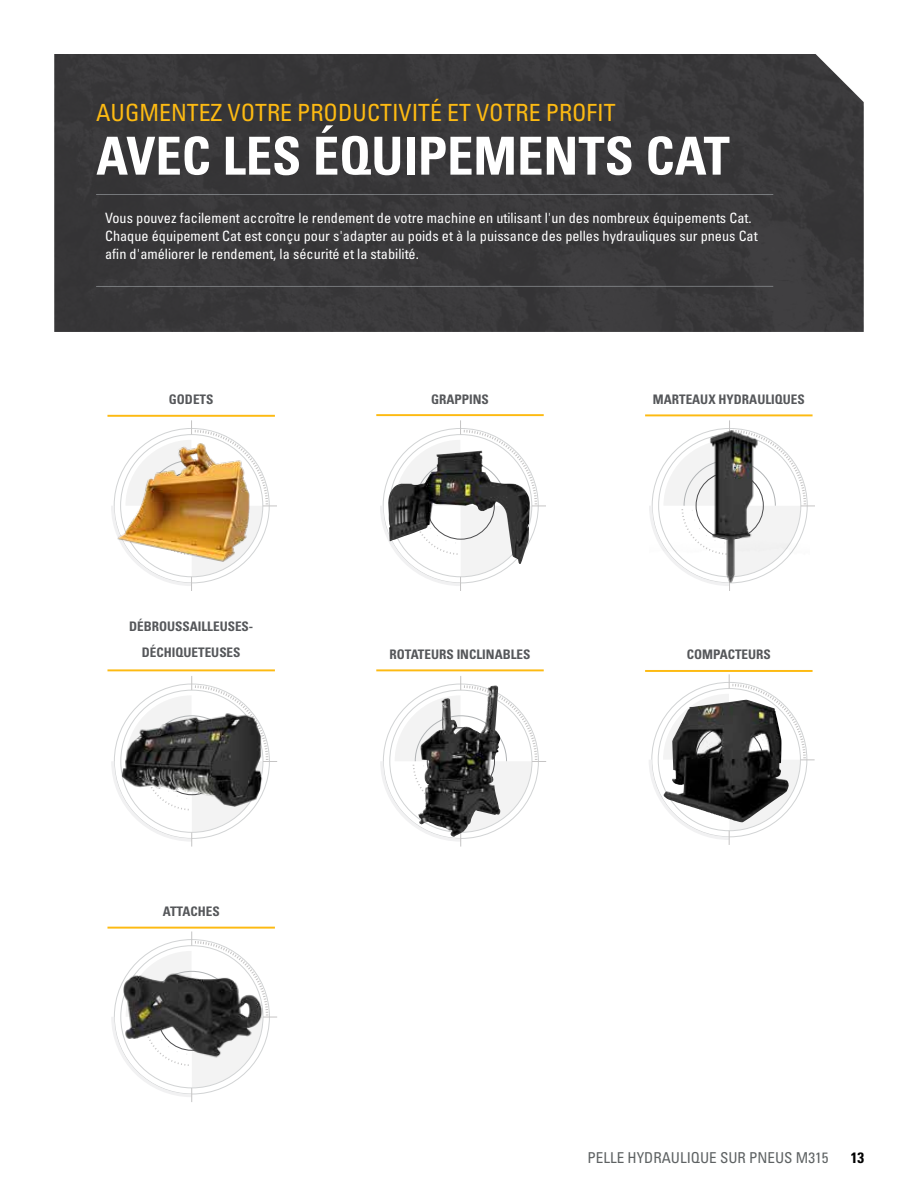
<style>
.page{position:relative;width:918px;height:1188px;background:#fff}
.page>*{position:absolute;margin:0;border:0;box-sizing:border-box;transform-origin:0 0}
.t1{font:52.5px "Univers LTCYR 67 Bold Cond";color:#fff}
.t2{font:condensed 23.7px "Univers LTCYR 57";color:#fdba12}
.t3{font:condensed 15px "Univers LTCYR 57";color:#5e6263}
.t4{font:15px "Univers LTCYR 67 Bold Cond";color:#000}
.t5{font:condensed 14.25px/18px "Univers LTCYR 57";color:#fff}
.t6{font:13.2px/25.8px "Univers LTCYR 67 Bold Cond";color:#55575a;text-align:center}
</style>
<div class="page">
<div style="left:54px;top:54px;width:810px;height:278px;background:#39383a"></div>
<hr style="left:96px;top:194px;width:677px;height:1px;background:#bcc2c6">
<hr style="left:96px;top:286px;width:677px;height:1px;background:#bcc2c6">
<hr style="left:107px;top:415px;width:168px;height:2px;background:#fdba12">
<hr style="left:645px;top:670px;width:168px;height:2px;background:#fdba12">
<hr style="left:376px;top:414px;width:168px;height:2px;background:#fdba12">
<hr style="left:645px;top:414px;width:168px;height:2px;background:#fdba12">
<hr style="left:107px;top:927px;width:168px;height:2px;background:#fdba12">
<hr style="left:107px;top:669px;width:168px;height:2px;background:#fdba12">
<hr style="left:376px;top:669px;width:168px;height:2px;background:#fdba12">
<svg style="left:137px;top:420px;width:140px;height:171px"></svg>
<svg style="left:380px;top:420px;width:166px;height:171px"></svg>
<svg style="left:140px;top:676px;width:137px;height:171px"></svg>
<svg style="left:380px;top:676px;width:166px;height:171px"></svg>
<svg style="left:649px;top:674px;width:166px;height:171px"></svg>
<svg style="left:129px;top:931px;width:148px;height:171px"></svg>
<img style="left:111px;top:441px;width:154px;height:123px">
<img style="left:388px;top:451px;width:143px;height:113px">
<img style="left:650px;top:429px;width:159px;height:154px">
<img style="left:111px;top:692px;width:160px;height:130px">
<img style="left:418px;top:685px;width:83px;height:152px">
<img style="left:663px;top:700px;width:83px;height:115px">
<img style="left:111px;top:967px;width:160px;height:99px">
<h2 class="t2" style="left:96px;top:97px;width:521px">AUGMENTEZ VOTRE PRODUCTIVITÉ ET VOTRE PROFIT</h2>
<h1 class="t1" style="left:96px;top:124px;width:635px">AVEC LES ÉQUIPEMENTS CAT</h1>
<p class="t5" style="left:105px;top:209px;width:654px">Vous pouvez facilement accroître le rendement de votre machine en utilisant l'un des nombreux équipements Cat.<br>Chaque équipement Cat est conçu pour s'adapter au poids et à la puissance des pelles hydrauliques sur pneus Cat afin d'améliorer le rendement, la sécurité et la stabilité.</p>
<p class="t6" style="left:169px;top:386px;width:46px">GODETS</p>
<p class="t6" style="left:129px;top:614px;width:126px">DÉBROUSSAILLEUSES-<br>DÉCHIQUETEUSES</p>
<p class="t6" style="left:163px;top:899px;width:58px">ATTACHES</p>
<p class="t6" style="left:431px;top:386px;width:59px">GRAPPINS</p>
<p class="t6" style="left:653px;top:386px;width:154px">MARTEAUX HYDRAULIQUES</p>
<p class="t6" style="left:390px;top:641px;width:142px">ROTATEURS INCLINABLES</p>
<p class="t6" style="left:687px;top:641px;width:86px">COMPACTEURS</p>
<p class="t3" style="left:588px;top:1148px;width:242px">PELLE HYDRAULIQUE SUR PNEUS M315</p>
<p class="t4" style="left:851px;top:1148px;width:15px">13</p>
</div>
